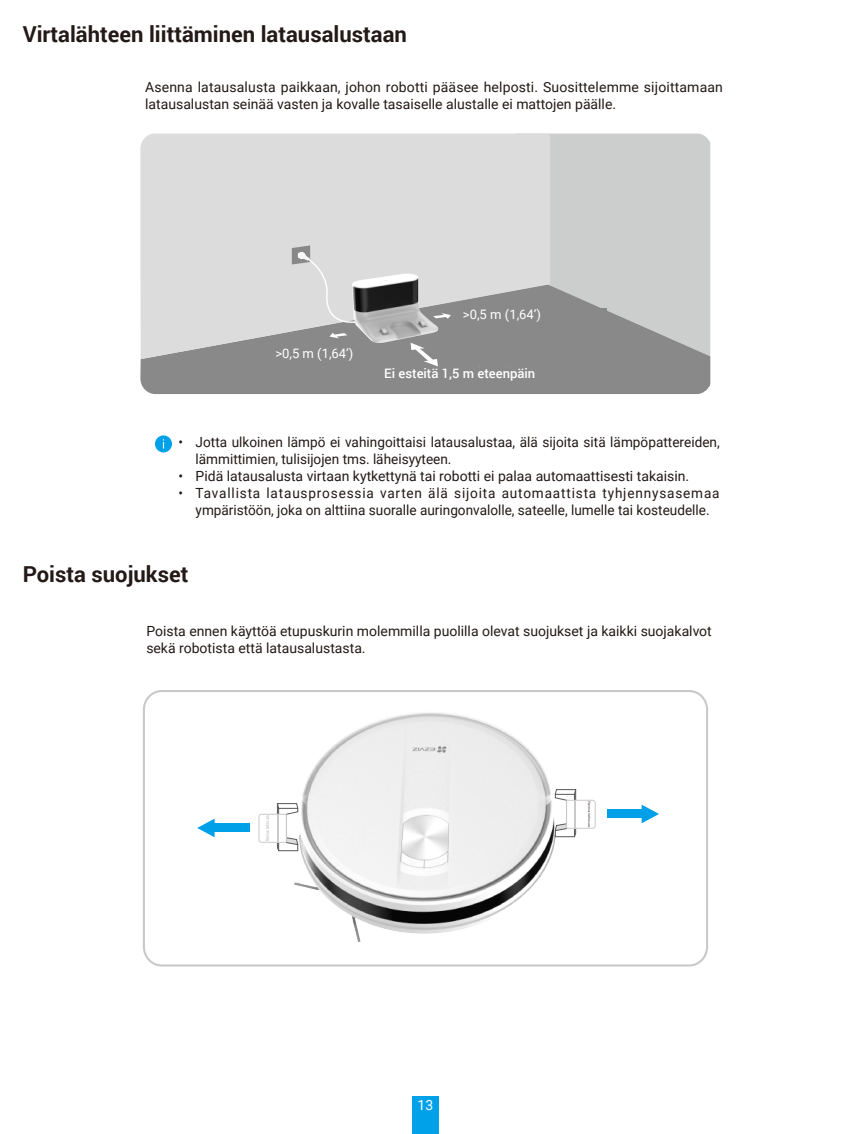
<style>
.page{position:relative;width:851px;height:1134px;background:#fff}
.page>*{position:absolute;margin:0;border:0;box-sizing:border-box;transform-origin:0 0}
.t1{font:700 22px "Roboto";color:#231916}
.t2{font:14px/16.8px "Roboto";color:#231916}
.t3{font:14px "Roboto";color:#fff}
.t4{font:13px "Roboto";color:#fff}
.t5{font:500 13px "Roboto";color:#fff}
.t6{font:700 12.6px "Roboto";color:#fff}
.t7{font:10.8px "FZLTCHJW GB1 0";color:#fff}
.s1{font-family:"Roboto"}
</style>
<div class="page">
<div style="left:412px;top:1096px;width:27px;height:38px;background:#00a1e9"></div>
<div style="left:550px;top:133px;width:160px;height:151px;background:#cccece"></div>
<svg style="left:140px;top:284px;width:570px;height:110px;background:#9b9b9b"></svg>
<svg style="left:140px;top:133px;width:410px;height:226px;background:#d4d4d4"></svg>
<svg style="left:410px;top:344px;width:28px;height:22px"></svg>
<svg style="left:329px;top:333px;width:18px;height:5px"></svg>
<svg style="left:438px;top:313px;width:13px;height:6px"></svg>
<img style="left:351px;top:274px;width:87px;height:70px">
<svg style="left:292px;top:245px;width:65px;height:79px;background:#d6d6d6"></svg>
<div style="left:210px;top:347px;width:143px;height:18px;background:#898989"></div>
<div style="left:463px;top:308px;width:143px;height:35px;background:#898989"></div>
<div style="left:311px;top:367px;width:297px;height:23px;background:#898989"></div>
<svg style="left:155px;top:435px;width:17px;height:17px"></svg>
<div style="left:143px;top:690px;width:565px;height:276px;border:2px solid #c8c9ca;border-radius:18px"></div>
<img style="left:294px;top:712px;width:262px;height:230px">
<svg style="left:641px;top:805px;width:18px;height:18px"></svg>
<div style="left:607px;top:809px;width:36px;height:9px;background:#00a0e9"></div>
<svg style="left:197px;top:819px;width:17px;height:18px"></svg>
<div style="left:213px;top:823px;width:36px;height:9px;background:#00a0e9"></div>
<svg style="left:554px;top:789px;width:41px;height:49px"></svg>
<svg style="left:258px;top:803px;width:40px;height:49px"></svg>
<h1 class="t1" style="left:23px;top:18px;width:386px">Virtalähteen liittäminen latausalustaan</h1>
<p class="t2" style="left:145px;top:78px;width:579px">Asenna latausalusta paikkaan, johon robotti pääsee helposti. Suosittelemme sijoittamaan latausalustan seinää vasten ja kovalle tasaiselle alustalle ei mattojen päälle.</p>
<p class="t7" style="left:281px;top:348px;width:73px">&gt;0.5m(1.64<span class="s1">′</span>)</p>
<p class="t4" style="left:275px;top:345px;width:80px">&gt;0,5 m (1,64’)</p>
<p class="t4" style="left:463px;top:306px;width:80px">&gt;0,5 m (1,64’)</p>
<p class="t7" style="left:463px;top:310px;width:73px">&gt;0.5m(1.64<span class="s1">′</span>)</p>
<p class="t6" style="left:369px;top:364px;width:183px">No obstacles 1.5m(4.92’) ahead</p>
<p class="t5" style="left:384px;top:364px;width:153px">Ei esteitä 1,5 m eteenpäin</p>
<p class="t2" style="left:195px;top:433px;width:525px;text-indent:-17px">• Jotta ulkoinen lämpö ei vahingoittaisi latausalustaa, älä sijoita sitä lämpöpattereiden, lämmittimien, tulisijojen tms. läheisyyteen.</p>
<p class="t2" style="left:178px;top:467px;width:512px">• Pidä latausalusta virtaan kytkettynä tai robotti ei palaa automaattisesti takaisin.</p>
<p class="t2" style="left:178px;top:484px;width:542px;text-align:center">• Tavallista latausprosessia varten älä sijoita automaattista tyhjennysasemaa ympäristöön, joka on alttiina suoralle auringonvalolle, sateelle, lumelle tai kosteudelle.</p>
<h1 class="t1" style="left:23px;top:558px;width:167px">Poista suojukset</h1>
<p class="t2" style="left:146px;top:622px;width:567px">Poista ennen käyttöä etupuskurin molemmilla puolilla olevat suojukset ja kaikki suojakalvot sekä robotista että latausalustasta.</p>
<p class="t3" style="left:417px;top:1095px;width:17px">13</p>
</div>
